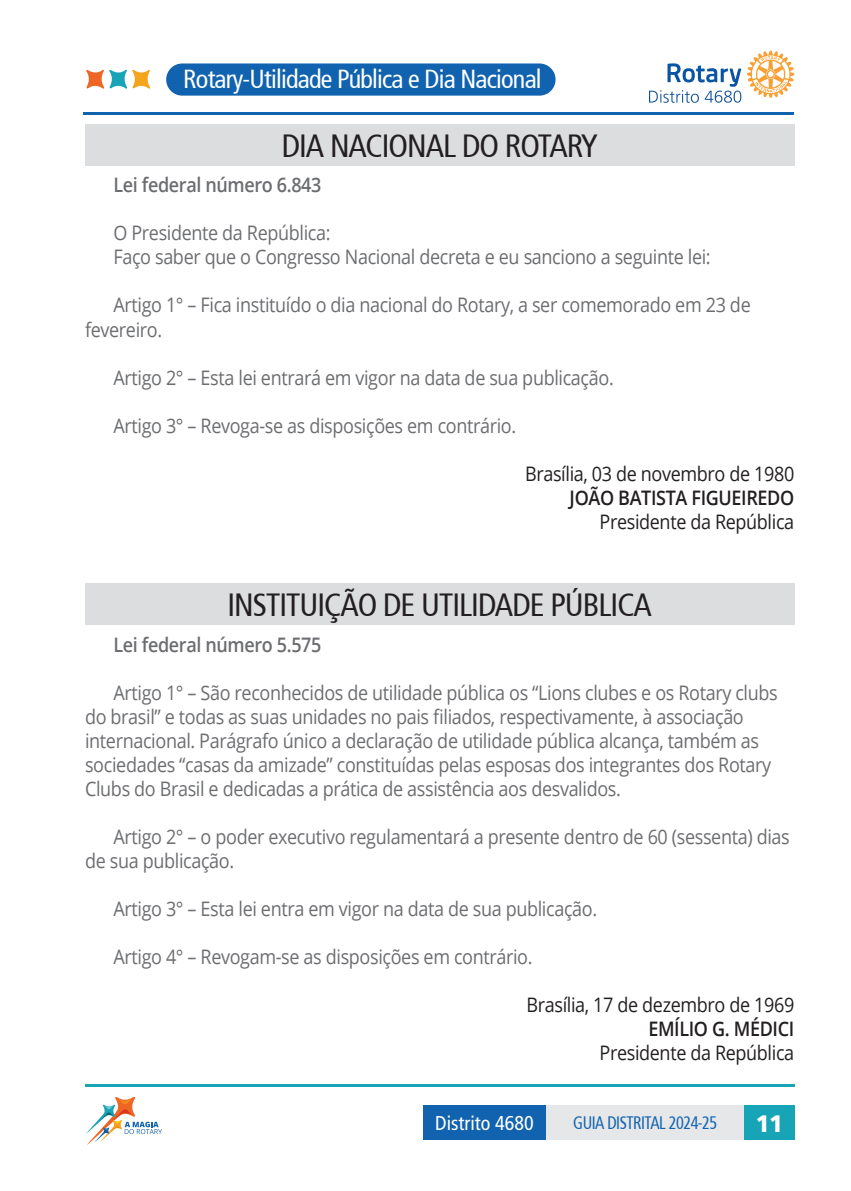
<style>
.page{position:relative;width:851px;height:1191px;background:#fff}
.page>*{position:absolute;margin:0;border:0;box-sizing:border-box;transform-origin:0 0}
.t1{font:condensed 32px "Frutiger 57";letter-spacing:-.03em;color:#231f20}
.t2{font:condensed 26px "Frutiger 57";letter-spacing:-.03em;color:#fff}
.t3{font:900 23.6px "Frutiger 75";color:#fff;scale:.95 1}
.t4{font:20px/24px "Open Sans";letter-spacing:-.02em;color:#6c6d70;scale:.9 1}
.t5{font:20px "Open Sans";letter-spacing:-.02em;color:#231f20;scale:.9 1}
.t6{font:600 20px "Open Sans";letter-spacing:-.02em;color:#6c6d70;scale:.9 1}
.t7{font:600 20px "Open Sans";letter-spacing:-.02em;color:#231f20;scale:.9 1}
.t8{font:condensed 20px "Frutiger";color:#fff}
.t9{font:condensed 18px "Frutiger 57";letter-spacing:-.03em;color:#1163af;scale:.9 1}
</style>
<div class="page">
<svg style="left:649px;top:63px;width:92px;height:40px"></svg>
<svg style="left:747px;top:51px;width:47px;height:47px"></svg>
<svg style="left:86px;top:1096px;width:76px;height:49px"></svg>
<hr style="left:85px;top:1084px;width:709px;height:3px;background:#18a4b7">
<hr style="left:83px;top:112px;width:711px;height:2px;background:#1163af">
<div style="left:166px;top:63px;width:389px;height:33px;background:#1163af;border-radius:16px"></div>
<svg style="left:86px;top:69px;width:65px;height:20px"></svg>
<div style="left:744px;top:1105px;width:50px;height:34px;background:#18a4b7"></div>
<div style="left:422px;top:1105px;width:124px;height:34px;background:#1163af"></div>
<div style="left:546px;top:1105px;width:198px;height:34px;background:#e6e7e9"></div>
<div style="left:85px;top:583px;width:709px;height:41px;background:#dcdddf"></div>
<div style="left:85px;top:125px;width:709px;height:41px;background:#dcdddf"></div>
<h2 class="t2" style="left:183px;top:63px;width:360px">Rotary-Utilidade Pública e Dia Nacional</h2>
<h1 class="t1" style="left:281px;top:128px;width:317px">DIA NACIONAL DO ROTARY</h1>
<p class="t6" style="left:113px;top:171px;width:232px">Lei federal número 6.843</p>
<p class="t4" style="left:113px;top:221px;width:665px">O Presidente da República:<br>Faço saber que o Congresso Nacional decreta e eu sanciono a seguinte lei:</p>
<p class="t4" style="left:85px;top:293px;width:741px;text-indent:28px">Artigo 1° – Fica instituído o dia nacional do Rotary, a ser comemorado em 23 de fevereiro.</p>
<p class="t4" style="left:113px;top:365px;width:557px">Artigo 2° – Esta lei entrará em vigor na data de sua publicação.</p>
<p class="t4" style="left:113px;top:413px;width:449px">Artigo 3° – Revoga-se as disposições em contrário.</p>
<p class="t5" style="left:525px;top:459px;width:300px">Brasília, 03 de novembro de 1980</p>
<p class="t7" style="left:569px;top:483px;width:251px">JOÃO BATISTA FIGUEIREDO</p>
<p class="t5" style="left:599px;top:507px;width:218px">Presidente da República</p>
<h1 class="t1" style="left:227px;top:586px;width:426px">INSTITUIÇÃO DE UTILIDADE PÚBLICA</h1>
<p class="t6" style="left:113px;top:631px;width:232px">Lei federal número 5.575</p>
<p class="t4" style="left:85px;top:680px;width:771px;text-indent:28px">Artigo 1° – São reconhecidos de utilidade pública os “Lions clubes e os Rotary clubs do brasil” e todas as suas unidades no pais filiados, respectivamente, à associação internacional. Parágrafo único a declaração de utilidade pública alcança, também as sociedades “casas da amizade” constituídas pelas esposas dos integrantes dos Rotary Clubs do Brasil e dedicadas a prática de assistência aos desvalidos.</p>
<p class="t4" style="left:85px;top:824px;width:784px;text-indent:28px">Artigo 2° – o poder executivo regulamentará a presente dentro de 60 (sessenta) dias de sua publicação.</p>
<p class="t4" style="left:113px;top:896px;width:539px">Artigo 3° – Esta lei entra em vigor na data de sua publicação.</p>
<p class="t4" style="left:113px;top:944px;width:467px">Artigo 4° – Revogam-se as disposições em contrário.</p>
<p class="t5" style="left:526px;top:991px;width:299px">Brasília, 17 de dezembro de 1969</p>
<p class="t7" style="left:648px;top:1015px;width:164px">EMÍLIO G. MÉDICI</p>
<p class="t5" style="left:599px;top:1039px;width:218px">Presidente da República</p>
<p class="t8" style="left:435px;top:1111px;width:100px">Distrito 4680</p>
<p class="t9" style="left:573px;top:1112px;width:162px">GUIA DISTRITAL 2024-25</p>
<p class="t3" style="left:755px;top:1109px;width:30px">11</p>
</div>
